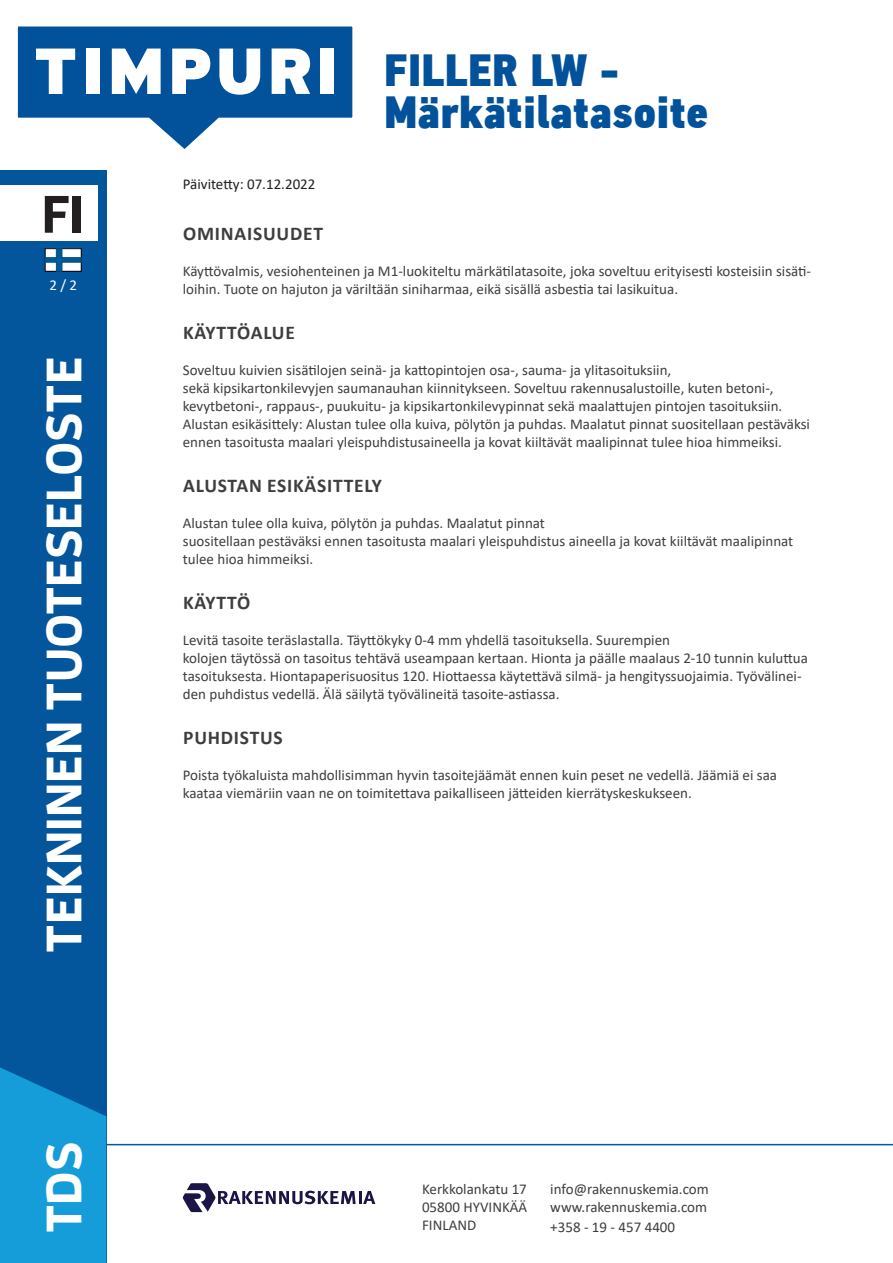
<style>
.page{position:relative;width:893px;height:1263px;background:#fff}
.page>*{position:absolute;margin:0;border:0;box-sizing:border-box;transform-origin:0 0}
.t1{font:700 52.5px "Enzo OT";color:#231f20}
.t2{font:700 49.5px "Enzo OT";color:#fff}
.t3{font:45px/42px "PF Din Text Cond Pro X Black";color:#01529a}
.t4{font:700 19.5px "Calibri";letter-spacing:.04em;color:#3e3e3f}
.t5{font:15px/18px "Calibri";color:#3e3e3f}
.t6{font:15px "Calibri";color:#231f20}
.t7{font:15px "Calibri";color:#fff}
</style>
<div class="page">
<div style="left:0;top:170px;width:106px;height:1093px;background:#03569c"></div>
<svg style="left:0;top:1067px;width:106px;height:196px;background:#1194d1"></svg>
<hr style="left:106px;top:1144px;width:787px;height:1px;background:#005c98">
<div style="left:0;top:186px;width:98px;height:55px;background:#fff"></div>
<svg style="left:17px;top:26px;width:336px;height:123px"></svg>
<svg style="left:45px;top:248px;width:36px;height:23px"></svg>
<svg style="left:182px;top:1183px;width:193px;height:29px"></svg>
<h1 class="t1" style="left:42px;top:181px;width:44px">FI</h1>
<p class="t7" style="left:49px;top:275px;width:29px">2 / 2</p>
<h2 class="t2" style="left:33px;top:952px;width:597px;rotate:-90deg">TEKNINEN TUOTESELOSTE</h2>
<h2 class="t2" style="left:33px;top:1233px;width:93px;rotate:-90deg">TDS</h2>
<p class="t6" style="left:183px;top:173px;width:134px">Päivitetty: 07.12.2022</p>
<h3 class="t3" style="left:384px;top:51px;width:326px">FILLER LW -<br>Märkätilatasoite</h3>
<h3 class="t4" style="left:183px;top:220px;width:141px">OMINAISUUDET</h3>
<p class="t5" style="left:183px;top:262px;width:630px">Käyttövalmis, vesiohenteinen ja M1-luokiteltu märkätilatasoite, joka soveltuu erityisesti kosteisiin sisäti&shy;loihin. Tuote on hajuton ja väriltään siniharmaa, eikä sisällä asbestia tai lasikuitua.</p>
<h3 class="t4" style="left:183px;top:319px;width:113px">KÄYTTÖALUE</h3>
<p class="t5" style="left:183px;top:361px;width:629px">Soveltuu kuivien sisätilojen seinä- ja kattopintojen osa-, sauma- ja ylitasoituksiin,<br>sekä kipsikartonkilevyjen saumanauhan kiinnitykseen. Soveltuu rakennusalustoille, kuten betoni-, kevytbetoni-, rappaus-, puukuitu- ja kipsikartonkilevypinnat sekä maalattujen pintojen tasoituksiin.<br>Alustan esikäsittely: Alustan tulee olla kuiva, pölytön ja puhdas. Maalatut pinnat suositellaan pestäväksi ennen tasoitusta maalari yleispuhdistusaineella ja kovat kiiltävät maalipinnat tulee hioa himmeiksi.</p>
<h3 class="t4" style="left:183px;top:472px;width:200px">ALUSTAN ESIKÄSITTELY</h3>
<p class="t5" style="left:183px;top:514px;width:612px">Alustan tulee olla kuiva, pölytön ja puhdas. Maalatut pinnat<br>suositellaan pestäväksi ennen tasoitusta maalari yleispuhdistus aineella ja kovat kiiltävät maalipinnat tulee hioa himmeiksi.</p>
<h3 class="t4" style="left:183px;top:589px;width:69px">KÄYTTÖ</h3>
<p class="t5" style="left:183px;top:631px;width:627px">Levitä tasoite teräslastalla. Täyttökyky 0-4 mm yhdellä tasoituksella. Suurempien<br>kolojen täytössä on tasoitus tehtävä useampaan kertaan. Hionta ja päälle maalaus 2-10 tunnin kuluttua tasoituksesta. Hiontapaperisuositus 120. Hiottaessa käytettävä silmä- ja hengityssuojaimia. Työvälinei&shy;den puhdistus vedellä. Älä säilytä työvälineitä tasoite-astiassa.</p>
<h3 class="t4" style="left:183px;top:724px;width:101px">PUHDISTUS</h3>
<p class="t5" style="left:183px;top:766px;width:596px">Poista työkaluista mahdollisimman hyvin tasoitejäämät ennen kuin peset ne vedellä. Jäämiä ei saa kaataa viemäriin vaan ne on toimitettava paikalliseen jätteiden kierrätyskeskukseen.</p>
<p class="t5" style="left:422px;top:1180px;width:107px;text-align:justify">Kerkkolankatu 17<br>05800 HYVINKÄÄ FINLAND</p>
<p class="t5" style="left:550px;top:1180px;width:160px;line-height:18.6px;text-align:justify">info@rakennuskemia.com www.rakennuskemia.com +358 - 19 - 457 4400</p>
</div>
